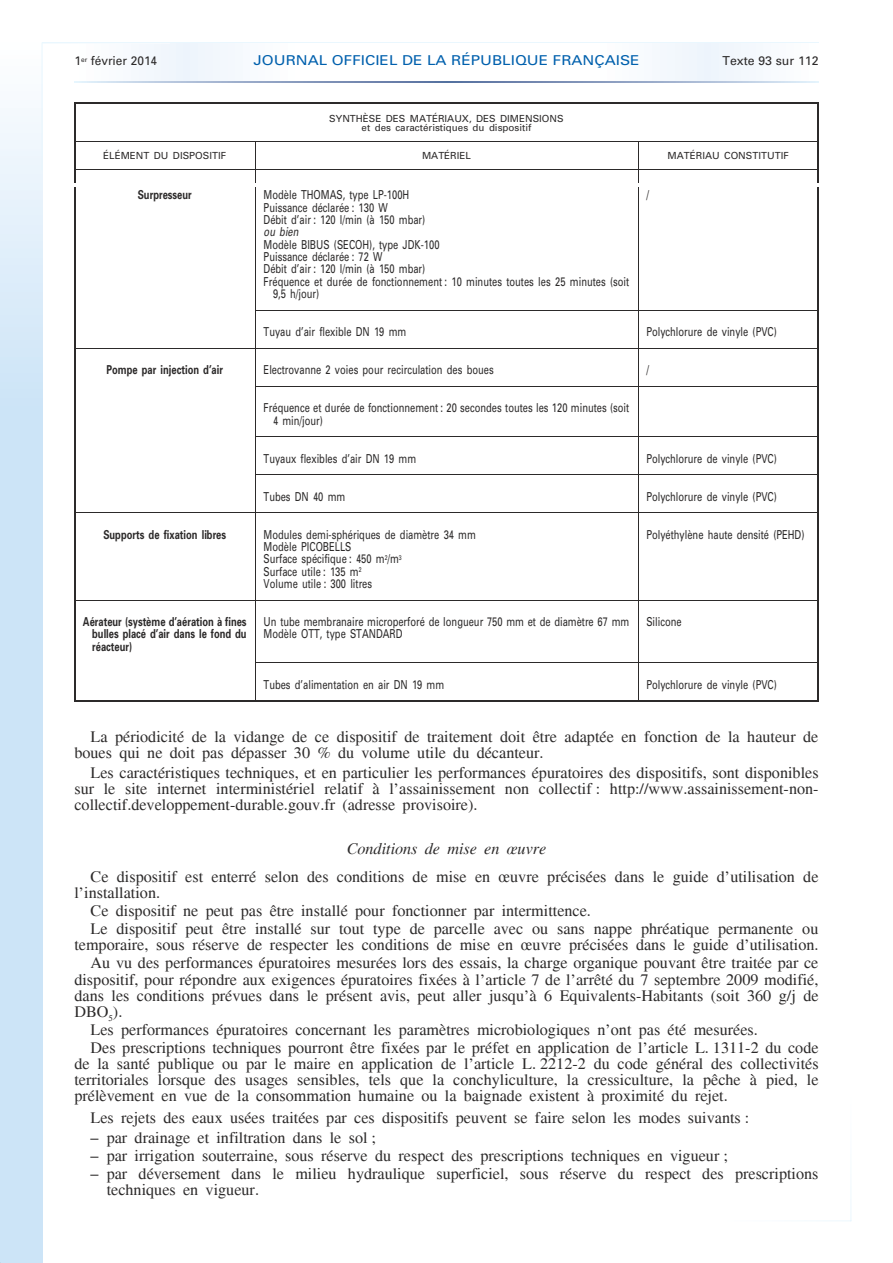
<style>
.page{position:relative;width:893px;height:1263px;background:#fff}
.page>*{position:absolute;margin:0;border:0;box-sizing:border-box;transform-origin:0 0}
.t1{font:16.2px/16.2px "Times";color:#2c2a2a}
.t2{font:italic 16.2px "Times";color:#2c2a2a}
.t3{font:13.65px "Univers";color:#0060ad;scale:1.13 1}
.t4{font:12.3px/12.3px "Univers";color:#2c2a2a;scale:.76 1}
.t5{font:700 12.3px/12.3px "Univers";color:#2c2a2a;text-align:justify;scale:.76 1}
.t6{font:12.3px "Univers";color:#2c2a2a}
.t7{font:italic 12.3px "Univers";color:#2c2a2a;scale:.76 1}
.t8{font:9.75px/9.8px "Univers";color:#2c2a2a;text-align:center}
</style>
<div class="page">
<div style="left:74px;top:43px;width:744px;height:39px;background:linear-gradient(to bottom,#fafcfe,#fafcfe)"></div>
<svg style="left:171px;top:81px;width:647px;height:1px"></svg>
<svg style="left:0;top:42px;width:43px;height:365px"></svg>
<div style="left:0;top:407px;width:43px;height:856px;background:#cce4f7"></div>
<svg style="left:42px;top:43px;width:129px;height:127px"></svg>
<hr style="left:43px;top:43px;width:775px;height:1px;background:#eaf7fe">
<hr style="left:74px;top:102px;width:745px;height:1px;background:#2c2a2a">
<hr style="left:74px;top:141px;width:745px;height:1px;background:#2c2a2a">
<hr style="left:74px;top:170px;width:745px;height:1px;background:#2c2a2a">
<hr style="left:74px;top:103px;width:2px;height:80px;background:#2c2a2a">
<hr style="left:255px;top:141px;width:1px;height:42px;background:#2c2a2a">
<hr style="left:638px;top:141px;width:1px;height:42px;background:#2c2a2a">
<hr style="left:817px;top:103px;width:1px;height:80px;background:#2c2a2a">
<hr style="left:255px;top:310px;width:564px;height:1px;background:#2c2a2a">
<hr style="left:74px;top:348px;width:745px;height:1px;background:#2c2a2a">
<hr style="left:255px;top:386px;width:564px;height:1px;background:#2c2a2a">
<hr style="left:255px;top:436px;width:564px;height:1px;background:#2c2a2a">
<hr style="left:255px;top:475px;width:564px;height:1px;background:#2c2a2a">
<hr style="left:74px;top:513px;width:745px;height:1px;background:#2c2a2a">
<hr style="left:74px;top:600px;width:745px;height:1px;background:#2c2a2a">
<hr style="left:255px;top:663px;width:564px;height:1px;background:#2c2a2a">
<hr style="left:74px;top:187px;width:2px;height:514px;background:#2c2a2a">
<hr style="left:255px;top:187px;width:1px;height:514px;background:#2c2a2a">
<hr style="left:638px;top:187px;width:1px;height:514px;background:#2c2a2a">
<hr style="left:817px;top:187px;width:1px;height:514px;background:#2c2a2a">
<hr style="left:74px;top:700px;width:745px;height:1px;background:#2c2a2a">
<p class="t6" style="left:74px;top:53px;width:84px">1<sup>er</sup> février 2014</p>
<p class="t3" style="left:253px;top:52px;width:343px">JOURNAL OFFICIEL DE LA RÉPUBLIQUE FRANÇAISE</p>
<p class="t6" style="left:722px;top:53px;width:98px">Texte 93 sur 112</p>
<p class="t8" style="left:329px;top:113px;width:236px">SYNTHÈSE DES MATÉRIAUX, DES DIMENSIONS et des caractéristiques du dispositif</p>
<p class="t8" style="left:103px;top:151px;width:124px">ÉLÉMENT DU DISPOSITIF</p>
<p class="t8" style="left:422px;top:151px;width:50px">MATÉRIEL</p>
<p class="t8" style="left:668px;top:151px;width:123px">MATÉRIAU CONSTITUTIF</p>
<p class="t5" style="left:138px;top:188px;width:73px">Surpresseur</p>
<p class="t4" style="left:264px;top:189px;width:214px">Modèle THOMAS, type LP-100H<br>Puissance déclarée : 130 W<br>Débit d’air : 120 l/min (à 150 mbar)</p>
<p class="t7" style="left:264px;top:224px;width:47px">ou bien</p>
<p class="t4" style="left:264px;top:238px;width:233px">Modèle BIBUS (SECOH), type JDK-100</p>
<p class="t4" style="left:264px;top:250px;width:158px">Puissance déclarée : 72 W</p>
<p class="t4" style="left:264px;top:263px;width:214px">Débit d’air : 120 l/min (à 150 mbar)</p>
<p class="t4" style="left:264px;top:275px;width:483px">Fréquence et durée de fonctionnement : 10 minutes toutes les 25 minutes (soit</p>
<p class="t4" style="left:273px;top:287px;width:62px">9,5 h/jour)</p>
<p class="t4" style="left:646px;top:189px;width:5px">/</p>
<p class="t4" style="left:264px;top:325px;width:189px">Tuyau d’air flexible DN 19 mm</p>
<p class="t4" style="left:646px;top:325px;width:173px">Polychlorure de vinyle (PVC)</p>
<p class="t5" style="left:106px;top:363px;width:155px">Pompe par injection d’air</p>
<p class="t4" style="left:264px;top:363px;width:304px">Electrovanne 2 voies pour recirculation des boues</p>
<p class="t4" style="left:646px;top:363px;width:5px">/</p>
<p class="t4" style="left:273px;top:401px;width:470px;text-indent:-9px">Fréquence et durée de fonctionnement : 20 secondes toutes les 120 minutes (soit<br>4 min/jour)</p>
<p class="t4" style="left:264px;top:452px;width:202px">Tuyaux flexibles d’air DN 19 mm</p>
<p class="t4" style="left:646px;top:452px;width:173px">Polychlorure de vinyle (PVC)</p>
<p class="t4" style="left:264px;top:490px;width:109px">Tubes DN 40 mm</p>
<p class="t4" style="left:646px;top:490px;width:173px">Polychlorure de vinyle (PVC)</p>
<p class="t5" style="left:103px;top:528px;width:163px">Supports de fixation libres</p>
<p class="t4" style="left:264px;top:528px;width:281px">Modules demi-sphériques de diamètre 34 mm<br>Modèle PICOBELLS<br>Surface spécifique : 450 m<sup>2</sup>/m<sup>3<br></sup>Surface utile : 135 m<sup>2<br></sup>Volume utile : 300 litres</p>
<p class="t4" style="left:646px;top:528px;width:210px">Polyéthylène haute densité (PEHD)</p>
<p class="t5" style="left:92px;top:615px;width:205px;text-indent:-9px">Aérateur (système d’aération à fines bulles placé d’air dans le fond du réacteur)</p>
<p class="t4" style="left:264px;top:615px;width:483px">Un tube membranaire microperforé de longueur 750 mm et de diamètre 67 mm<br>Modèle OTT, type STANDARD</p>
<p class="t4" style="left:646px;top:615px;width:48px">Silicone</p>
<p class="t4" style="left:264px;top:678px;width:239px">Tubes d’alimentation en air DN 19 mm</p>
<p class="t4" style="left:646px;top:678px;width:173px">Polychlorure de vinyle (PVC)</p>
<p class="t1" style="left:74px;top:729px;width:745px;text-indent:16px">La périodicité de la vidange de ce dispositif de traitement doit être adaptée en fonction de la hauteur de boues qui ne doit pas dépasser 30 % du volume utile du décanteur.</p>
<p class="t1" style="left:74px;top:765px;width:746px;text-align:justify;text-indent:16px">Les caractéristiques techniques, et en particulier les performances épuratoires des dispositifs, sont disponibles sur le site internet interministériel relatif à l’assainissement non collectif : http://www.assainissement-non&shy;collectif.developpement-durable.gouv.fr (adresse provisoire).</p>
<p class="t2" style="left:347px;top:839px;width:201px">Conditions de mise en œuvre</p>
<p class="t1" style="left:74px;top:869px;width:746px;text-indent:16px">Ce dispositif est enterré selon des conditions de mise en œuvre précisées dans le guide d’utilisation de l’installation.</p>
<p class="t1" style="left:91px;top:902px;width:729px;line-height:18px">Ce dispositif ne peut pas être installé pour fonctionner par intermittence.<br>Le dispositif peut être installé sur tout type de parcelle avec ou sans nappe phréatique permanente ou</p>
<p class="t1" style="left:74px;top:936px;width:746px;line-height:18px;text-align:right">temporaire, sous réserve de respecter les conditions de mise en œuvre précisées dans le guide d’utilisation.<br>Au vu des performances épuratoires mesurées lors des essais, la charge organique pouvant être traitée par ce</p>
<p class="t1" style="left:74px;top:971px;width:746px;text-align:justify">dispositif, pour répondre aux exigences épuratoires fixées à l’article 7 de l’arrêté du 7 septembre 2009 modifié, dans les conditions prévues dans le présent avis, peut aller jusqu’à 6 Equivalents-Habitants (soit 360 g/j de DBO<sub>5</sub>).</p>
<p class="t1" style="left:91px;top:1021px;width:729px;line-height:18px">Les performances épuratoires concernant les paramètres microbiologiques n’ont pas été mesurées.<br>Des prescriptions techniques pourront être fixées par le préfet en application de l’article L. 1311-2 du code</p>
<p class="t1" style="left:74px;top:1056px;width:746px;text-align:justify">de la santé publique ou par le maire en application de l’article L. 2212-2 du code général des collectivités territoriales lorsque des usages sensibles, tels que la conchyliculture, la cressiculture, la pêche à pied, le prélèvement en vue de la consommation humaine ou la baignade existent à proximité du rejet.</p>
<p class="t1" style="left:91px;top:1110px;width:660px">Les rejets des eaux usées traitées par ces dispositifs peuvent se faire selon les modes suivants :</p>
<p class="t1" style="left:91px;top:1129px;width:287px">– par drainage et infiltration dans le sol ;</p>
<p class="t1" style="left:91px;top:1147px;width:639px">– par irrigation souterraine, sous réserve du respect des prescriptions techniques en vigueur ;</p>
<p class="t1" style="left:107px;top:1165px;width:713px;text-indent:-16px">– par déversement dans le milieu hydraulique superficiel, sous réserve du respect des prescriptions techniques en vigueur.</p>
</div>
